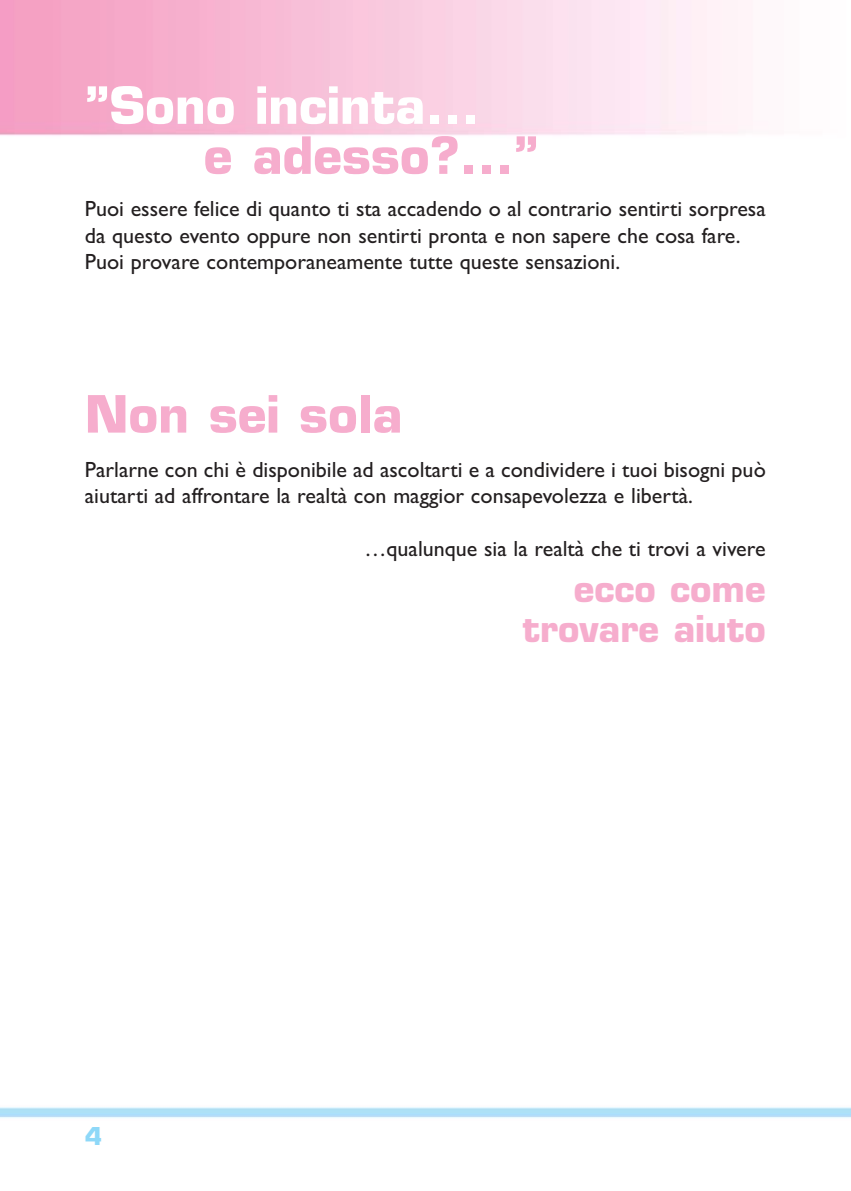
<style>
.page{position:relative;width:851px;height:1191px;background:#fff}
.page>*{position:absolute;margin:0;border:0;box-sizing:border-box;transform-origin:0 0}
.t1{font:700 50px "Eurostile";color:#f6adcd}
.t2{font:700 50px "Eurostile";color:#fff}
.t3{font:700 36px/40px "Eurostile";color:#f6adcd;text-align:right}
.t4{font:700 24px "Eurostile";color:#8ed8f8}
.t5{font:22px/26.4px "Gill Sans";color:#231f20}
</style>
<div class="page">
<h1 class="t2" style="left:85px;top:86px;width:396px">”Sono incinta...</h1>
<h1 class="t1" style="left:204px;top:136px;width:336px">e adesso?...”</h1>
<p class="t5" style="left:85px;top:198px;width:682px">Puoi essere felice di quanto ti sta accadendo o al contrario sentirti sorpresa da questo evento oppure non sentirti pronta e non sapere che cosa fare.<br>Puoi provare contemporaneamente tutte queste sensazioni.</p>
<h1 class="t1" style="left:85px;top:395px;width:319px">Non sei sola</h1>
<p class="t5" style="left:85px;top:459px;width:682px">Parlarne con chi è disponibile ad ascoltarti e a condividere i tuoi bisogni può aiutarti ad affrontare la realtà con maggior consapevolezza e libertà.</p>
<p class="t5" style="left:364px;top:538px;width:402px">…qualunque sia la realtà che ti trovi a vivere</p>
<h2 class="t3" style="left:522px;top:573px;width:244px">ecco come trovare aiuto</h2>
<p class="t4" style="left:85px;top:1126px;width:19px">4</p>
</div>
